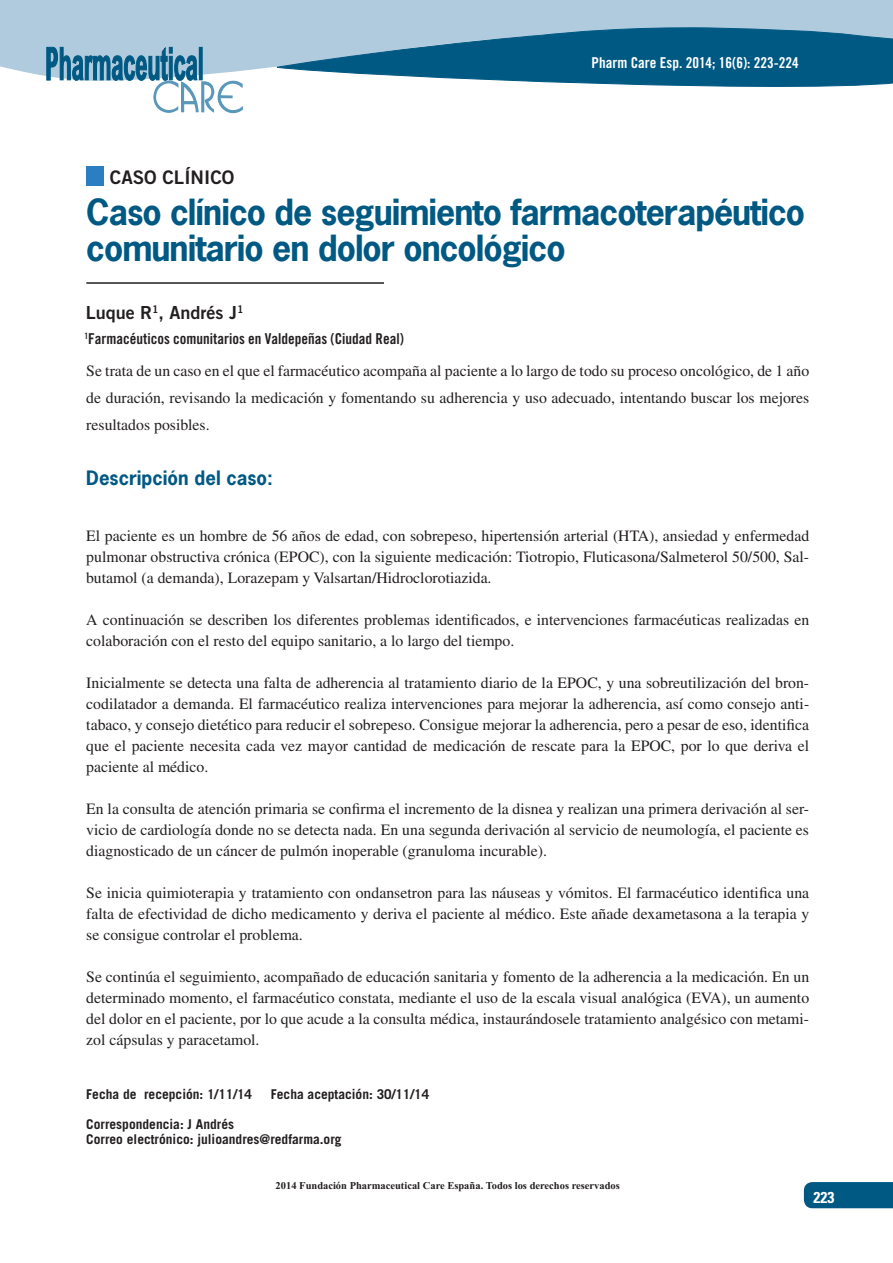
<style>
.page{position:relative;width:893px;height:1263px;background:#fff}
.page>*{position:absolute;margin:0;border:0;box-sizing:border-box;transform-origin:0 0}
.Articulo-Titular{font:700 33.75px/36px "News Gothic Std";letter-spacing:-.03em;color:#005983}
.Seccion-nombre{font:18.75px "Trade Gothic LT Std Bd 2";color:#231f20}
.Artículo-Epigrafe{font:700 18.6px "News Gothic Std";color:#005983}
.Autor-artículo{font:18px "Trade Gothic LT Std Bd 2";color:#231f20}
.Articulo-texto_basic{font:15.75px/21px "Times LT Std";color:#231f20;text-align:justify}
.Numeracion_pagina{font:700 condensed 15.75px "Univers";color:#fff}
.Autor-artículo-Cargo{font:15px "Trade Gothic LT Std Bd Cn 20";color:#231f20}
.Pagina-indice-revist{font:15px "Trade Gothic LT Std Bd Cn 20";color:#fff}
.Artículo-Ficha_Edici{font:700 13.5px "Trade Gothic LT Std";color:#231f20}
.t1{font:10.5px "Times New Rom B";color:#231f20}
</style>
<div class="page">
<div style="left:804px;top:1182px;width:89px;height:26px;background:#005983"></div>
<div style="left:86px;top:167px;width:18px;height:19px;background:#2a7fc3"></div>
<div style="left:0;top:0;width:893px;height:76px;background:#b0cbde"></div>
<svg style="left:276px;top:26px;width:617px;height:61px"></svg>
<svg style="left:46px;top:47px;width:197px;height:66px"></svg>
<hr style="left:86px;top:282px;width:298px;height:2px;background:#231f20">
<p class="Seccion-nombre" style="left:110px;top:165px;width:126px">CASO CLÍNICO</p>
<p class="Pagina-indice-revist" style="left:592px;top:53px;width:209px">Pharm Care Esp. 2014; 16(6): 223-224</p>
<p class="Articulo-Titular" style="left:86px;top:194px;width:720px">Caso clínico de seguimiento farmacoterapéutico comunitario en dolor oncológico</p>
<p class="Autor-artículo" style="left:86px;top:302px;width:159px">Luque R<sup>1</sup>, Andrés J<sup>1</sup></p>
<p class="Autor-artículo-Cargo" style="left:84px;top:329px;width:321px"><sup>1</sup>Farmacéuticos comunitarios en Valdepeñas (Ciudad Real)</p>
<p class="Articulo-texto_basic" style="left:86px;top:357px;width:724px;line-height:27px">Se trata de un caso en el que el farmacéutico acompaña al paciente a lo largo de todo su proceso oncológico, de 1 año de duración, revisando la medicación y fomentando su adherencia y uso adecuado, intentando buscar los mejores resultados posibles.</p>
<p class="Artículo-Epigrafe" style="left:86px;top:466px;width:188px">Descripción del caso:</p>
<p class="Articulo-texto_basic" style="left:86px;top:525px;width:724px">El paciente es un hombre de 56 años de edad, con sobrepeso, hipertensión arterial (HTA), ansiedad y enfermedad pulmonar obstructiva crónica (EPOC), con la siguiente medicación: Tiotropio, Fluticasona/Salmeterol 50/500, Sal&shy;butamol (a demanda), Lorazepam y Valsartan/Hidroclorotiazida.</p>
<p class="Articulo-texto_basic" style="left:86px;top:609px;width:724px">A continuación se describen los diferentes problemas identificados, e intervenciones farmacéuticas realizadas en colaboración con el resto del equipo sanitario, a lo largo del tiempo.</p>
<p class="Articulo-texto_basic" style="left:86px;top:672px;width:724px">Inicialmente se detecta una falta de adherencia al tratamiento diario de la EPOC, y una sobreutilización del bron&shy;codilatador a demanda. El farmacéutico realiza intervenciones para mejorar la adherencia, así como consejo anti&shy;tabaco, y consejo dietético para reducir el sobrepeso. Consigue mejorar la adherencia, pero a pesar de eso, identifica que el paciente necesita cada vez mayor cantidad de medicación de rescate para la EPOC, por lo que deriva el paciente al médico.</p>
<p class="Articulo-texto_basic" style="left:86px;top:798px;width:724px">En la consulta de atención primaria se confirma el incremento de la disnea y realizan una primera derivación al ser&shy;vicio de cardiología donde no se detecta nada. En una segunda derivación al servicio de neumología, el paciente es diagnosticado de un cáncer de pulmón inoperable (granuloma incurable).</p>
<p class="Articulo-texto_basic" style="left:86px;top:882px;width:724px">Se inicia quimioterapia y tratamiento con ondansetron para las náuseas y vómitos. El farmacéutico identifica una falta de efectividad de dicho medicamento y deriva el paciente al médico. Este añade dexametasona a la terapia y se consigue controlar el problema.</p>
<p class="Articulo-texto_basic" style="left:86px;top:966px;width:724px">Se continúa el seguimiento, acompañado de educación sanitaria y fomento de la adherencia a la medicación. En un determinado momento, el farmacéutico constata, mediante el uso de la escala visual analógica (EVA), un aumento del dolor en el paciente, por lo que acude a la consulta médica, instaurándosele tratamiento analgésico con metami&shy;zol cápsulas y paracetamol.</p>
<p class="Artículo-Ficha_Edici" style="left:86px;top:1085px;width:167px">Fecha de recepción: 1/11/14</p>
<p class="Artículo-Ficha_Edici" style="left:271px;top:1085px;width:160px">Fecha aceptación: 30/11/14</p>
<p class="Artículo-Ficha_Edici" style="left:86px;top:1115px;width:149px">Correspondencia: J Andrés</p>
<p class="Artículo-Ficha_Edici" style="left:86px;top:1130px;width:257px">Correo electrónico: julioandres@redfarma.org</p>
<p class="t1" style="left:276px;top:1180px;width:346px">2014 Fundación Pharmaceutical Care España. Todos los derechos reservados</p>
<p class="Numeracion_pagina" style="left:813px;top:1188px;width:22px">223</p>
</div>
